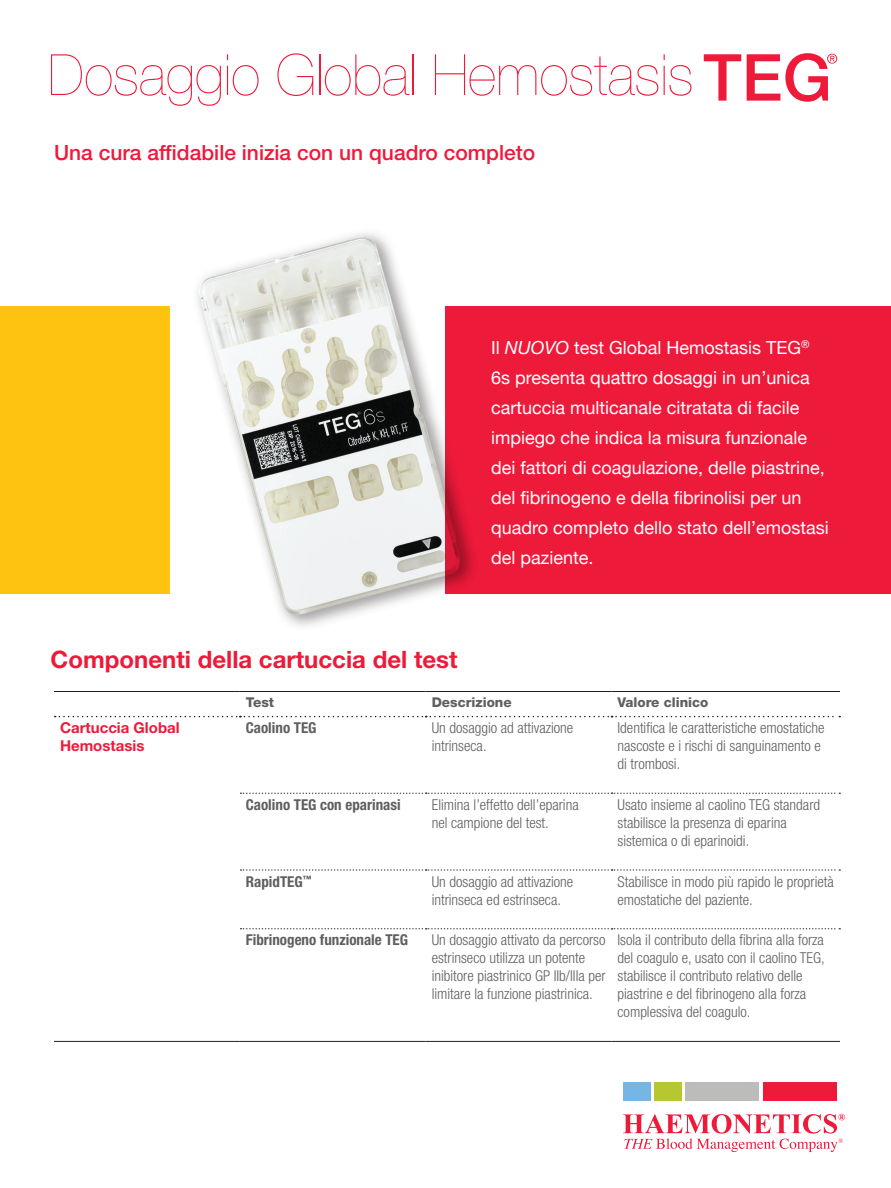
<style>
.page{position:relative;width:891px;height:1188px;background:#fff}
.page>*{position:absolute;margin:0;border:0;box-sizing:border-box;transform-origin:0 0}
.t1{font:200 57px "Helvetica Neue LT Std";color:#ed1a3a}
.t2{font:700 24px "Helvetica Neue LT Std";color:#ed1a3a}
.t3{font:500 21px "Helvetica Neue LT Std";color:#ed1a3a}
.t4{font:18px/30px "Helvetica Neue";color:#fff}
.t5{font:300 condensed 15px/18px "Helvetica Neue LT Std";color:#5f5f62}
.t6{font:700 condensed 15px "Helvetica Neue LT Std";color:#5f5f62}
.t7{font:700 15px/18px "Helvetica Neue LT Std";color:#ed1a3a}
.t8{font:800 13.5px "Helvetica Neue LT Std";color:#5f5f62}
.s1{font-style:italic}
</style>
<div class="page">
<div style="left:446px;top:307px;width:445px;height:287px;background:#ed1a3a"></div>
<div style="left:0;top:307px;width:170px;height:287px;background:#fec210"></div>
<img style="left:148px;top:233px;width:371px;height:393px">
<svg style="left:704px;top:54px;width:37px;height:47px"></svg>
<svg style="left:747px;top:53px;width:90px;height:49px"></svg>
<svg style="left:241px;top:793px;width:599px;height:1px"></svg>
<svg style="left:241px;top:869px;width:599px;height:2px"></svg>
<hr style="left:54px;top:691px;width:186px;height:1px;background:#231f20">
<hr style="left:240px;top:691px;width:186px;height:1px;background:#231f20">
<hr style="left:426px;top:691px;width:186px;height:1px;background:#231f20">
<hr style="left:612px;top:691px;width:228px;height:1px;background:#231f20">
<svg style="left:55px;top:716px;width:785px;height:1px"></svg>
<svg style="left:241px;top:928px;width:599px;height:1px"></svg>
<hr style="left:54px;top:1041px;width:186px;height:1px;background:#231f20">
<hr style="left:240px;top:1041px;width:186px;height:1px;background:#231f20">
<hr style="left:426px;top:1041px;width:186px;height:1px;background:#231f20">
<hr style="left:612px;top:1041px;width:228px;height:1px;background:#231f20">
<div style="left:763px;top:1082px;width:74px;height:19px;background:#ed1a3a"></div>
<div style="left:623px;top:1082px;width:27px;height:19px;background:#77b6e4"></div>
<div style="left:654px;top:1082px;width:28px;height:19px;background:#b7c732"></div>
<div style="left:685px;top:1082px;width:74px;height:19px;background:#bcbdbb"></div>
<svg style="left:623px;top:1114px;width:222px;height:38px"></svg>
<h1 class="t1" style="left:48px;top:42px;width:647px">Dosaggio Global Hemostasis</h1>
<h3 class="t3" style="left:54px;top:140px;width:483px">Una cura affidabile inizia con un quadro completo</h3>
<p class="t4" style="left:491px;top:334px;width:339px">Il <span class="s1">NUOVO</span> test Global Hemostasis TEG<sup>® </sup>6s presenta quattro dosaggi in un’unica cartuccia multicanale citratata di facile impiego che indica la misura funzionale dei fattori di coagulazione, delle piastrine, del fibrinogeno e della fibrinolisi per un quadro completo dello stato dell’emostasi del paziente.</p>
<h2 class="t2" style="left:51px;top:645px;width:408px">Componenti della cartuccia del test</h2>
<p class="t8" style="left:246px;top:694px;width:30px">Test</p>
<p class="t8" style="left:432px;top:694px;width:82px">Descrizione</p>
<p class="t8" style="left:618px;top:694px;width:93px">Valore clinico</p>
<p class="t7" style="left:60px;top:719px;width:121px">Cartuccia Global<br>Hemostasis</p>
<p class="t6" style="left:246px;top:719px;width:72px">Caolino TEG</p>
<p class="t5" style="left:432px;top:719px;width:143px">Un dosaggio ad attivazione intrinseca.</p>
<p class="t5" style="left:618px;top:719px;width:209px">Identifica le caratteristiche emostatiche nascoste e i rischi di sanguinamento e di trombosi.</p>
<p class="t6" style="left:246px;top:796px;width:156px">Caolino TEG con eparinasi</p>
<p class="t5" style="left:432px;top:796px;width:149px">Elimina l’effetto dell’eparina nel campione del test.</p>
<p class="t5" style="left:618px;top:796px;width:204px">Usato insieme al caolino TEG standard stabilisce la presenza di eparina sistemica o di eparinoidi.</p>
<p class="t6" style="left:246px;top:872px;width:67px">RapidTEG<sup>™</sup></p>
<p class="t5" style="left:432px;top:872px;width:143px">Un dosaggio ad attivazione intrinseca ed estrinseca.</p>
<p class="t5" style="left:618px;top:872px;width:218px">Stabilisce in modo più rapido le proprietà emostatiche del paziente.</p>
<p class="t6" style="left:246px;top:931px;width:164px">Fibrinogeno funzionale TEG</p>
<p class="t5" style="left:432px;top:931px;width:175px">Un dosaggio attivato da percorso estrinseco utilizza un potente inibitore piastrinico GP IIb/IIIa per limitare la funzione piastrinica.</p>
<p class="t5" style="left:618px;top:931px;width:209px">Isola il contributo della fibrina alla forza del coagulo e, usato con il caolino TEG, stabilisce il contributo relativo delle piastrine e del fibrinogeno alla forza complessiva del coagulo.</p>
</div>
